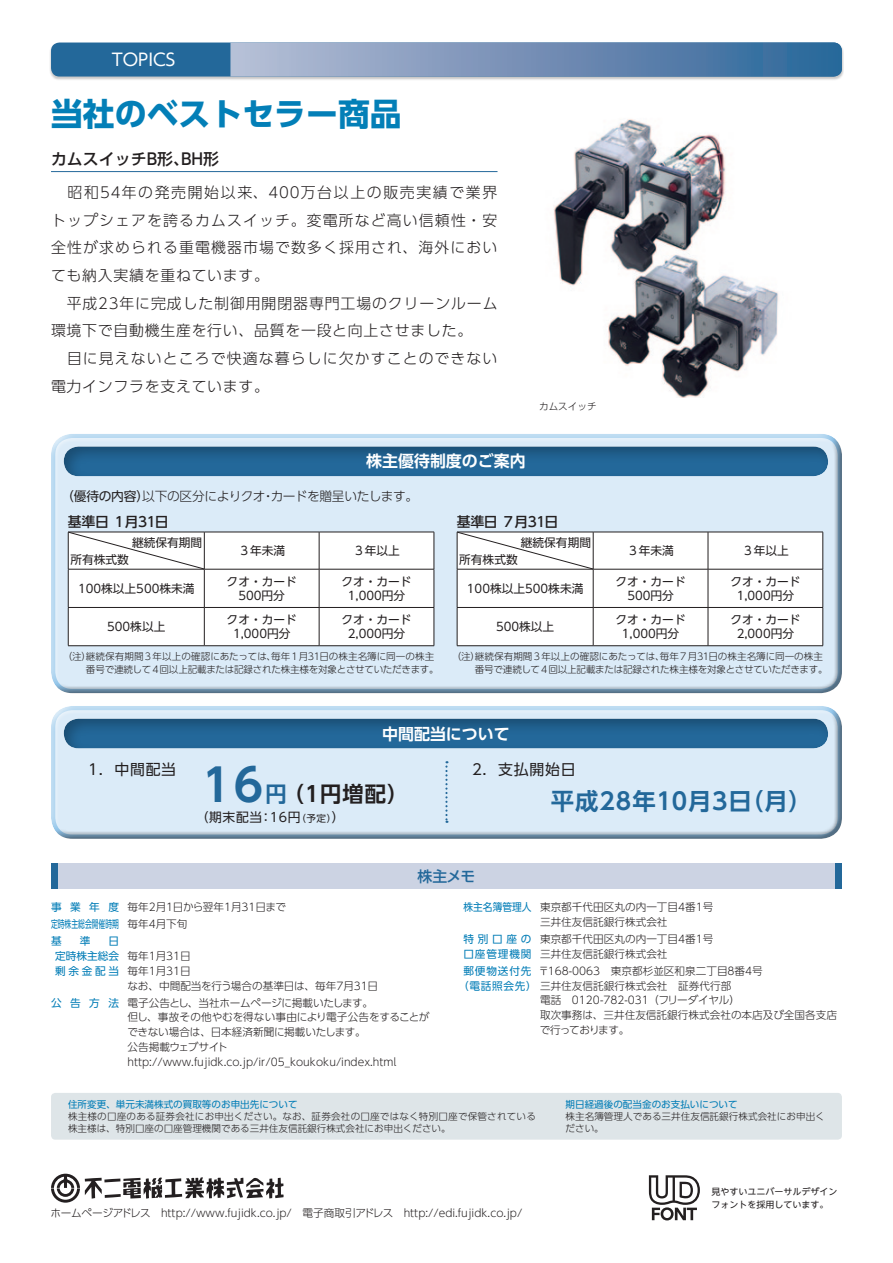
<style>
.page{position:relative;width:893px;height:1263px;background:#fff}
.page>*{position:absolute;margin:0;border:0;box-sizing:border-box;transform-origin:0 0}
.t1{font:700 44.7px "UD Shin Go Pro De";color:#23689a}
.t2{font:700 31.95px "UD Shin Go Pro";color:#037fb7}
.t3{font:700 23.4px "UD Shin Go Pro De";letter-spacing:.04em;color:#23689a}
.t4{font:700 21.3px "UD Shin Go Pro De";color:#231f20}
.t5{font:700 21.3px "UD Shin Go Pro De";color:#23689a}
.t6{font:16.95px "UD Shin Go Pro";color:#fff}
.t7{font:700 15.9px "UD Shin Go Pro De";color:#fff}
.t8{font:500 15.9px "UD Shin Go Pro";color:#231f20}
.t9{font:300 14.85px/27.6px "UD Shin Go Pro";letter-spacing:.075em;color:#231f20}
.t10{font:14.85px "UD Shin Go Pro";letter-spacing:.05em;color:#231f20}
.t11{font:500 14.85px "UD Shin Go Pro";color:#23689a}
.t12{font:500 13.8px "UD Shin Go Pro";letter-spacing:-.035em;color:#231f20}
.t13{font:300 12.75px "UD Shin Go Pro";letter-spacing:-.035em;color:#231f20}
.t14{font:12.75px "UD Shin Go Pro";letter-spacing:.05em;color:#231f20}
.t15{font:11.7px/13.8px "UD Shin Go Pro";color:#231f20;text-align:center}
.t16{font:300 10.65px/14.9px "UD Shin Go Pro";color:#231f20}
.t17{font:300 10.65px "UD Shin Go Pro";letter-spacing:-.03em;color:#231f20}
.t18{font:10.65px/14.9px "UD Shin Go Pro";letter-spacing:.005em;color:#007cb6;text-align:justify}
.t19{font:300 10.65px "UD Shin Go Pro";letter-spacing:-.02em;color:#231f20}
.t20{font:10.65px/17px "UD Shin Go Pro";letter-spacing:.005em;color:#007cb6;scale:.64 1}
.t21{font:10.65px/14.9px "UD Shin Go Pro";letter-spacing:.08em;color:#007cb6}
.t22{font:10.65px "UD Shin Go Pro";letter-spacing:.005em;color:#007cb6;scale:.91 1}
.t23{font:300 9.6px/12.3px "UD Shin Go Pro";color:#231f20}
.t24{font:300 9.6px/12.3px "UD Shin Go Pro";letter-spacing:.02em;color:#231f20}
.t25{font:9.6px "UD Shin Go Pro";color:#007cb6}
.t26{font:300 9.6px/12.8px "UD Shin Go Pro";letter-spacing:-.025em;color:#231f20}
.t27{font:300 9.6px/12.8px "UD Shin Go Pro";letter-spacing:-.03em;color:#231f20}
.t28{font:9.6px "UD Shin Go Pro";color:#231f20}
.t29{font:9px/13.5px "UD Shin Go NT Pro";color:#231f20}
.s1{font-weight:400}
.s2{font-size:9.6px}
.s3{font-weight:400;color:#007cb6}
</style>
<div class="page">
<div style="left:51px;top:434px;width:792px;height:262px;background:#231f20;opacity:.5"></div>
<div style="left:51px;top:706px;width:792px;height:135px;background:#231f20;opacity:.5"></div>
<div style="left:51px;top:1093px;width:791px;height:47px;background:#dee5e8;border-radius:4px"></div>
<svg style="left:51px;top:1174px;width:233px;height:29px"></svg>
<div style="left:49px;top:43px;width:795px;height:37px;background:#d6d5d5"></div>
<div style="left:51px;top:43px;width:791px;height:34px;background:#23689a;border-radius:9px"></div>
<svg style="left:230px;top:43px;width:612px;height:34px;background:#7190b6"></svg>
<img style="left:553px;top:119px;width:226px;height:279px">
<svg style="left:649px;top:1175px;width:51px;height:45px"></svg>
<div style="left:51px;top:863px;width:791px;height:26px;background:#ccd3e3"></div>
<div style="left:51px;top:863px;width:6px;height:26px;background:#23689a"></div>
<div style="left:836px;top:863px;width:6px;height:26px;background:#23689a"></div>
<hr style="left:51px;top:171px;width:446px;height:1px;background:#23689a">
<div style="left:63px;top:446px;width:768px;height:33px;background:#231f20;opacity:.3"></div>
<div style="left:63px;top:718px;width:768px;height:32px;background:#231f20;opacity:.3"></div>
<hr style="left:434px;top:532px;width:1px;height:37px;background:#231f20">
<hr style="left:434px;top:569px;width:1px;height:38px;background:#231f20">
<hr style="left:434px;top:608px;width:1px;height:37px;background:#231f20">
<svg style="left:68px;top:532px;width:366px;height:114px"></svg>
<hr style="left:823px;top:532px;width:1px;height:37px;background:#231f20">
<hr style="left:823px;top:569px;width:1px;height:38px;background:#231f20">
<hr style="left:823px;top:608px;width:1px;height:37px;background:#231f20">
<svg style="left:457px;top:532px;width:366px;height:114px"></svg>
<svg style="left:445px;top:761px;width:3px;height:62px"></svg>
<h3 class="t6" style="left:112px;top:46px;width:65px">TOPICS</h3>
<h2 class="t2" style="left:51px;top:88px;width:352px">当社のベストセラー商品</h2>
<h3 class="t8" style="left:51px;top:146px;width:140px">カムスイッチB形、</h3>
<h3 class="t8" style="left:181px;top:146px;width:40px">BH形</h3>
<h3 class="t9" style="left:51px;top:178px;width:448px">　昭和54年の発売開始以来、400万台以上の販売実績で業界トップシェアを誇るカムスイッチ。変電所など高い信頼性・安全性が求められる重電機器市場で数多く採用され、海外においても納入実績を重ねています。<br>　平成23年に完成した制御用開閉器専門工場のクリーンルーム環境下で自動機生産を行い、品質を一段と向上させました。<br>　目に見えないところで快適な暮らしに欠かすことのできない電力インフラを支えています。</h3>
<p class="t23" style="left:539px;top:400px;width:59px">カムスイッチ</p>
<h3 class="t7" style="left:366px;top:448px;width:161px">株主優待制度のご案内</h3>
<p class="t14" style="left:136px;top:486px;width:14px">）</p>
<p class="t12" style="left:68px;top:510px;width:102px">基準日１月31日</p>
<p class="t13" style="left:61px;top:486px;width:359px"><span class="s1">（優待の内容</span>以下の区分によりクオカードを贈呈いたします。</p>
<p class="t13" style="left:262px;top:486px;width:14px">・</p>
<p class="t12" style="left:457px;top:510px;width:103px">基準日７月31日</p>
<p class="t15" style="left:132px;top:535px;width:72px">継続保有期間</p>
<p class="t15" style="left:70px;top:552px;width:60px">所有株式数</p>
<p class="t15" style="left:238px;top:543px;width:48px">３年未満</p>
<p class="t15" style="left:353px;top:543px;width:48px">３年以上</p>
<p class="t15" style="left:521px;top:535px;width:72px">継続保有期間</p>
<p class="t15" style="left:459px;top:552px;width:60px">所有株式数</p>
<p class="t15" style="left:627px;top:543px;width:48px">３年未満</p>
<p class="t15" style="left:742px;top:543px;width:48px">３年以上</p>
<p class="t15" style="left:78px;top:581px;width:118px">100株以上500株未満</p>
<p class="t15" style="left:227px;top:574px;width:72px">クオ・カード</p>
<p class="t15" style="left:238px;top:588px;width:48px">500円分</p>
<p class="t15" style="left:341px;top:574px;width:72px">クオ・カード<br>1,000円分</p>
<p class="t15" style="left:467px;top:581px;width:118px">100株以上500株未満</p>
<p class="t15" style="left:615px;top:574px;width:72px">クオ・カード</p>
<p class="t15" style="left:627px;top:588px;width:48px">500円分</p>
<p class="t15" style="left:730px;top:574px;width:72px">クオ・カード<br>1,000円分</p>
<p class="t15" style="left:107px;top:619px;width:60px">500株以上</p>
<p class="t15" style="left:227px;top:612px;width:72px">クオ・カード</p>
<p class="t15" style="left:233px;top:626px;width:59px">1,000円分</p>
<p class="t15" style="left:341px;top:612px;width:72px">クオ・カード<br>2,000円分</p>
<p class="t15" style="left:496px;top:619px;width:60px">500株以上</p>
<p class="t15" style="left:615px;top:612px;width:72px">クオ・カード</p>
<p class="t15" style="left:622px;top:626px;width:59px">1,000円分</p>
<p class="t15" style="left:730px;top:612px;width:72px">クオ・カード<br>2,000円分</p>
<p class="t23" style="left:63px;top:650px;width:373px">（注継続保有期間３年以上の確認にあたっては毎年１月31日の株主名簿に同一の株主</p>
<p class="t23" style="left:267px;top:650px;width:11px">、</p>
<p class="t26" style="left:86px;top:649px;width:354px;text-indent:-4px">）<br>番号で連続して４回以上記載または記録された株主様を対象とさせていただきます。</p>
<p class="t23" style="left:452px;top:650px;width:373px">（注継続保有期間３年以上の確認にあたっては毎年７月31日の株主名簿に同一の株主</p>
<p class="t23" style="left:655px;top:650px;width:11px">、</p>
<p class="t27" style="left:475px;top:649px;width:354px;text-indent:-4px">）<br>番号で連続して４回以上記載または記録された株主様を対象とさせていただきます。</p>
<h3 class="t10" style="left:88px;top:758px;width:89px">1．中間配当</h3>
<h3 class="t7" style="left:382px;top:721px;width:129px">中間配当について</h3>
<h1 class="t1" style="left:202px;top:748px;width:63px">16</h1>
<h3 class="t5" style="left:266px;top:776px;width:23px">円</h3>
<h3 class="t4" style="left:283px;top:776px;width:127px">（1円増配）</h3>
<p class="t14" style="left:196px;top:806px;width:68px">（期末配当</p>
<p class="t14" style="left:327px;top:806px;width:20px">(<span class="s2">(</span></p>
<p class="t14" style="left:260px;top:806px;width:43px">：16円</p>
<p class="t28" style="left:297px;top:810px;width:31px">（予定</p>
<h3 class="t10" style="left:472px;top:758px;width:105px">2．支払開始日</h3>
<h3 class="t11" style="left:418px;top:864px;width:59px">株主メモ</h3>
<h3 class="t3" style="left:551px;top:782px;width:263px">平成28年10月3 （日月(</h3>
<p class="t18" style="left:51px;top:899px;width:70px">事業年度</p>
<p class="t19" style="left:128px;top:898px;width:160px">毎年2月1日から翌年1月31日まで</p>
<p class="t22" style="left:463px;top:898px;width:76px">株主名簿管理人</p>
<p class="t16" style="left:540px;top:899px;width:175px">東京都千代田区丸の内一丁目4番1号</p>
<p class="t20" style="left:51px;top:915px;width:108px">定時株主総会開催時期基</p>
<p class="t18" style="left:80px;top:933px;width:12px">準</p>
<p class="t18" style="left:55px;top:933px;width:65px;text-indent:53px">日定時株主総会剰余金配当</p>
<p class="t18" style="left:51px;top:995px;width:70px">公告方法</p>
<p class="t16" style="left:128px;top:916px;width:61px">毎年4月下旬</p>
<p class="t16" style="left:127px;top:948px;width:252px">毎年1月31日<br>毎年1月31日<br>なお、中間配当を行う場合の基準日は、毎年7月31日</p>
<p class="t17" style="left:128px;top:994px;width:247px">電子公告とし、当社ホームページに掲載いたします。</p>
<p class="t16" style="left:127px;top:1009px;width:304px">但し、事故その他やむを得ない事由により電子公告をすることができない場合は、日本経済新聞に掲載いたします。<br>公告掲載ウェブサイトhttp://www.fujidk.co.jp/ir/05_koukoku/index.html</p>
<p class="t16" style="left:540px;top:914px;width:129px">三井住友信託銀行株式会社</p>
<p class="t21" style="left:463px;top:931px;width:70px">特別口座の口座管理機関</p>
<p class="t16" style="left:540px;top:931px;width:175px">東京都千代田区丸の内一丁目4番1号三井住友信託銀行株式会社</p>
<p class="t16" style="left:458px;top:963px;width:275px;text-indent:5px"><span class="s3">郵便物送付先<br>（電話照会先(</span> 三井住友信託銀行株式会社　証券代行部</p>
<p class="t16" style="left:539px;top:963px;width:226px">〒168-0063　東京都杉並区和泉二丁目8番4号</p>
<p class="t16" style="left:540px;top:992px;width:299px">電話　0120-782-031（フリーダイヤル(<br>取次事務は、三井住友信託銀行株式会社の本店及び全国各支店で行っております。</p>
<p class="t25" style="left:68px;top:1096px;width:231px">住所変更、単元未満株式の買取等のお申出先について</p>
<p class="t24" style="left:68px;top:1110px;width:469px">株主様の口座のある証券会社にお申出ください。なお、証券会社の口座ではなく特別口座で保管されている株主様は、特別口座の口座管理機関である三井住友信託銀行株式会社にお申出ください。</p>
<p class="t16" style="left:51px;top:1205px;width:473px">ホームページアドレス　http://www.fujidk.co.jp 　/ 電子商取引アドレス　http://edi.fujidk.co.jp/</p>
<p class="t25" style="left:566px;top:1096px;width:174px">期日経過後の配当金のお支払いについて</p>
<p class="t23" style="left:566px;top:1110px;width:261px">株主名簿管理人である三井住友信託銀行株式会社にお申出ください。</p>
<p class="t29" style="left:712px;top:1184px;width:127px">見やすいユニバーサルデザインフォントを採用しています。</p>
</div>
